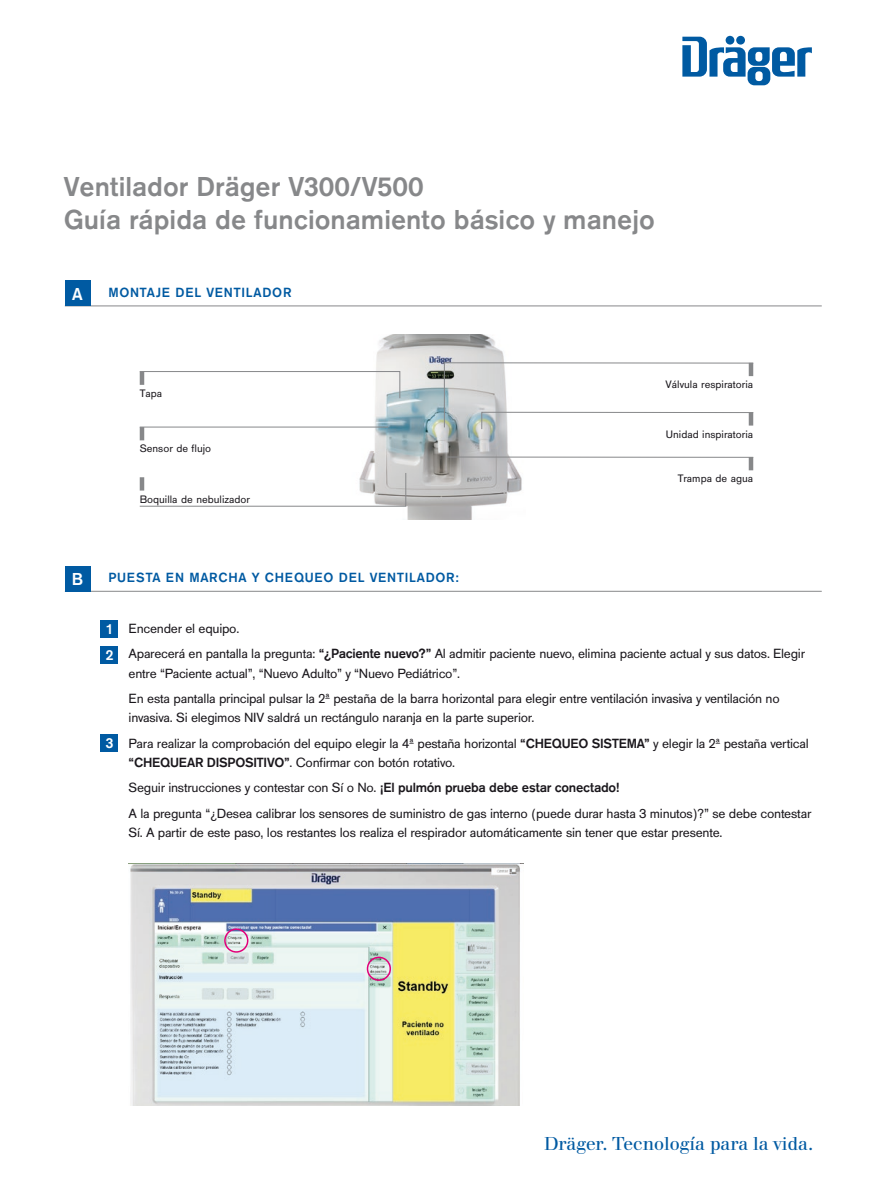
<style>
.page{position:relative;width:893px;height:1191px;background:#fff}
.page>*{position:absolute;margin:0;border:0;box-sizing:border-box;transform-origin:0 0}
.t1{font:700 28.5px/33px "Draeger San";color:#87888a}
.t2{font:19.5px "Draeger Walbaum";color:#005aa2}
.t3{font:700 18px "Draeger Sans";color:#fff}
.t4{font:700 15px/26.4px "Draeger Sans";color:#fff}
.t5{font:13.8px/25.5px "Draeger San";letter-spacing:-.02em;color:#1a171c}
.t6{font:700 13.8px "Draeger San";letter-spacing:.05em;color:#005aa2}
.t7{font:11.25px "Draeger San";color:#1a171c}
.s1{font-weight:700}
</style>
<div class="page">
<svg style="left:682px;top:37px;width:130px;height:48px"></svg>
<hr style="left:65px;top:306px;width:757px;height:1px;background:#87888a">
<div style="left:65px;top:281px;width:25px;height:25px;background:#005aa2"></div>
<img style="left:352px;top:335px;width:173px;height:185px">
<svg style="left:481px;top:412px;width:273px;height:18px"></svg>
<hr style="left:749px;top:457px;width:4px;height:13px;background:#87888a">
<hr style="left:446px;top:457px;width:307px;height:1px;background:#87888a">
<hr style="left:140px;top:427px;width:4px;height:13px;background:#87888a">
<hr style="left:140px;top:427px;width:248px;height:1px;background:#87888a">
<svg style="left:139px;top:371px;width:261px;height:28px"></svg>
<svg style="left:139px;top:472px;width:267px;height:35px"></svg>
<hr style="left:749px;top:363px;width:4px;height:13px;background:#87888a">
<hr style="left:444px;top:362px;width:309px;height:1px;background:#87888a">
<hr style="left:444px;top:362px;width:1px;height:65px;background:#87888a">
<img style="left:129px;top:863px;width:394px;height:243px">
<hr style="left:65px;top:591px;width:757px;height:1px;background:#87888a">
<div style="left:65px;top:566px;width:25px;height:25px;background:#005aa2"></div>
<div style="left:101px;top:620px;width:17px;height:17px;background:#005aa2"></div>
<div style="left:101px;top:646px;width:17px;height:17px;background:#005aa2"></div>
<div style="left:101px;top:734px;width:17px;height:17px;background:#005aa2"></div>
<div style="left:224px;top:928px;width:24px;height:24px;border:2px solid #e2007a;border-radius:50%"></div>
<div style="left:367px;top:956px;width:24px;height:25px;border:2px solid #e2007a;border-radius:50%"></div>
<h1 class="t1" style="left:64px;top:171px;width:593px">Ventilador Dräger V300/V500<br>Guía rápida de funcionamiento básico y manejo</h1>
<h3 class="t3" style="left:72px;top:281px;width:12px">A</h3>
<p class="t6" style="left:108px;top:284px;width:185px">MONTAJE DEL VENTILADOR</p>
<p class="t7" style="left:140px;top:387px;width:24px">Tapa</p>
<p class="t7" style="left:140px;top:442px;width:73px">Sensor de flujo</p>
<p class="t7" style="left:140px;top:493px;width:112px">Boquilla de nebulizador</p>
<p class="t7" style="left:666px;top:378px;width:89px">Válvula respiratoria</p>
<p class="t7" style="left:666px;top:427px;width:89px">Unidad inspiratoria</p>
<p class="t7" style="left:678px;top:472px;width:77px">Trampa de agua</p>
<h3 class="t3" style="left:72px;top:566px;width:13px">B</h3>
<p class="t6" style="left:108px;top:570px;width:352px">PUESTA EN MARCHA Y CHEQUEO DEL VENTILADOR:</p>
<p class="t5" style="left:129px;top:616px;width:678px">Encender el equipo.<br>Aparecerá en pantalla la pregunta: <span class="s1">“¿Paciente nuevo?”</span> Al admitir paciente nuevo, elimina paciente actual y sus datos. Elegir</p>
<p class="t5" style="left:129px;top:660px;width:653px">entre “Paciente actual”, “Nuevo Adulto” y “Nuevo Pediátrico”.<br>En esta pantalla principal pulsar la 2ª pestaña de la barra horizontal para elegir entre ventilación invasiva y ventilación no</p>
<p class="t5" style="left:129px;top:705px;width:682px">invasiva. Si elegimos NIV saldrá un rectángulo naranja en la parte superior.<br>Para realizar la comprobación del equipo elegir la 4ª pestaña horizontal <span class="s1">“CHEQUEO SISTEMA”</span> y elegir la 2ª pestaña vertical</p>
<p class="t5" style="left:129px;top:749px;width:684px"><span class="s1">“CHEQUEAR DISPOSITIVO”</span>. Confirmar con botón rotativo.<br>Seguir instrucciones y contestar con Sí o No. <span class="s1">¡El pulmón prueba debe estar conectado!<br></span>A la pregunta “¿Desea calibrar los sensores de suministro de gas interno (puede durar hasta 3 minutos)?” se debe contestar</p>
<p class="t5" style="left:129px;top:820px;width:595px">Sí. A partir de este paso, los restantes los realiza el respirador automáticamente sin tener que estar presente.</p>
<p class="t4" style="left:105px;top:615px;width:10px">1<br>2</p>
<p class="t4" style="left:105px;top:729px;width:10px">3</p>
<h2 class="t2" style="left:544px;top:1132px;width:271px">Dräger. Tecnología para la vida.</h2>
</div>
